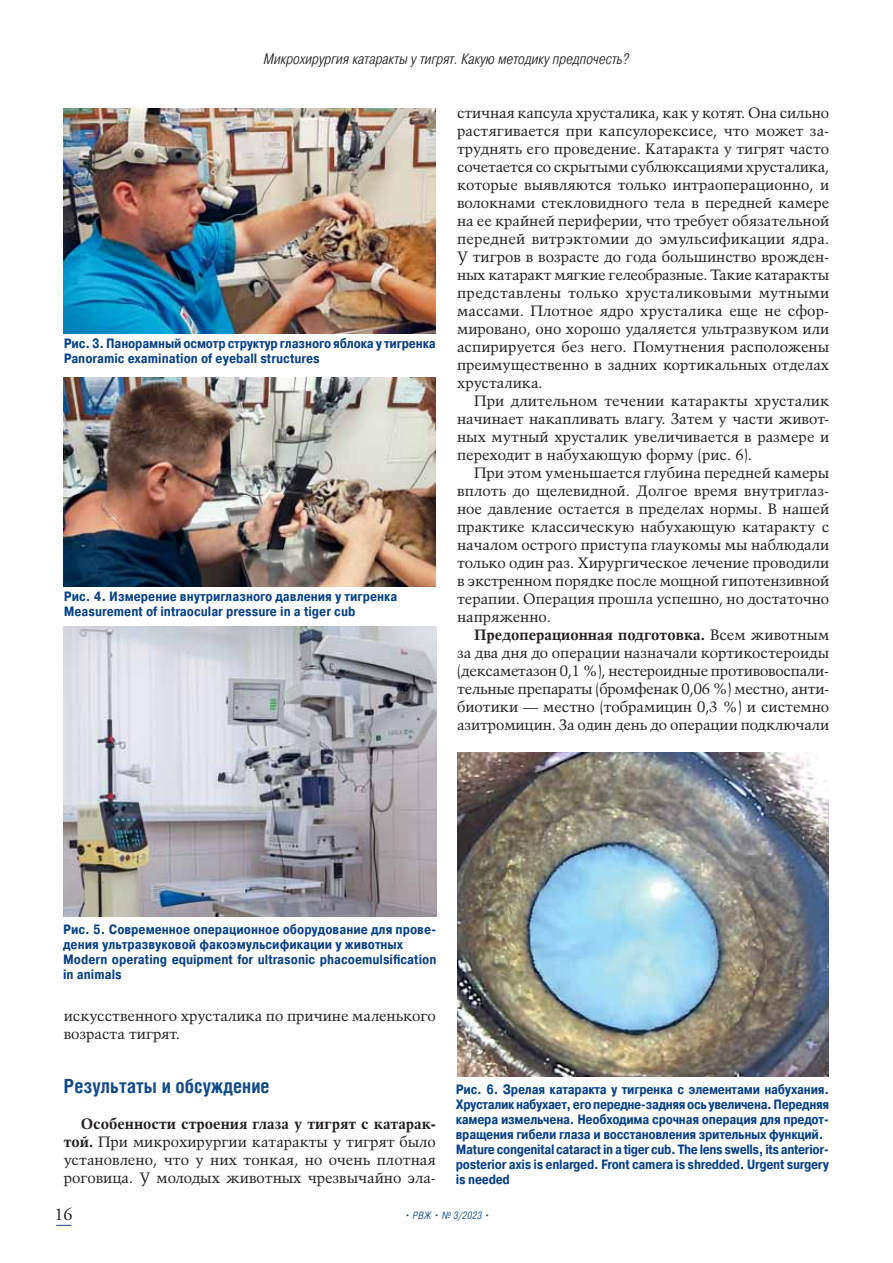
<style>
.page{position:relative;width:893px;height:1263px;background:#fff}
.page>*{position:absolute;margin:0;border:0;box-sizing:border-box;transform-origin:0 0}
.t1{font:700 19.5px "Helios Cond";color:#134a85}
.t2{font:18px "APC Garamond C";color:#231f20}
.t3{font:15px/18px "Talisman";color:#231f20;text-align:justify}
.t4{font:italic 300 15px "Pragmatica Cond";color:#231f20}
.t5{font:700 13.5px/15px "Pragmatica Cond";letter-spacing:-.015em;color:#094185}
.t6{font:italic 300 10.5px "Pragmatica Cond";letter-spacing:.02em;color:#134a85}
.s1{font-weight:700}
</style>
<div class="page">
<svg style="left:56px;top:1225px;width:15px;height:1px"></svg>
<img style="left:64px;top:109px;width:372px;height:224px">
<img style="left:64px;top:378px;width:371px;height:209px">
<img style="left:63px;top:626px;width:373px;height:291px">
<img style="left:457px;top:752px;width:371px;height:325px">
<p class="t4" style="left:263px;top:53px;width:367px">Микрохирургия катаракты у тигрят. Какую методику предпочесть?</p>
<p class="t5" style="left:64px;top:337px;width:374px">Рис. 3. Панорамный осмотр структур глазного яблока у тигренка<br>Panoramic examination of eyeball structures</p>
<p class="t5" style="left:64px;top:591px;width:335px">Рис. 4. Измерение внутриглазного давления у тигренка<br>Measurement of intraocular pressure in a tiger cub</p>
<p class="t3" style="left:457px;top:105px;width:374px">стичная капсула хрусталика, как у котят. Она сильно растягивается при капсулорексисе, что может за&shy;труднять его проведение. Катаракта у тигрят часто сочетается со скрытыми сублюксациями хрусталика, которые выявляются только интраоперационно, и волокнами стекловидного тела в передней камере на ее крайней периферии, что требует обязательной передней витрэктомии до эмульсификации ядра.<br>У тигров в возрасте до года большинство врожден&shy;ных катаракт мягкие гелеобразные. Такие катаракты представлены только хрусталиковыми мутными массами. Плотное ядро хрусталика еще не сфор&shy;мировано, оно хорошо удаляется ультразвуком или аспирируется без него. Помутнения расположены преимущественно в задних кортикальных отделах хрусталика.</p>
<p class="t3" style="left:457px;top:393px;width:374px;text-indent:17px">При длительном течении катаракты хрусталик начинает накапливать влагу. Затем у части живот&shy;ных мутный хрусталик увеличивается в размере и переходит в набухающую форму (рис. 6).</p>
<p class="t3" style="left:457px;top:465px;width:374px;text-indent:17px">При этом уменьшается глубина передней камеры вплоть до щелевидной. Долгое время внутриглаз&shy;ное давление остается в пределах нормы. В нашей практике классическую набухающую катаракту с началом острого приступа глаукомы мы наблюдали только один раз. Хирургическое лечение проводили в экстренном порядке после мощной гипотензивной терапии. Операция прошла успешно, но достаточно напряженно.</p>
<p class="t3" style="left:457px;top:627px;width:374px;text-indent:17px"><span class="s1">Предоперационная подготовка.</span> Всем животным за два дня до операции назначали кортикостероиды (дексаметазон 0,1 %), нестероидные противовоспали&shy;тельные препараты (бромфенак 0,06 %) местно, анти&shy;биотики — местно (тобрамицин 0,3 %) и системно азитромицин. За один день до операции подключали</p>
<p class="t5" style="left:63px;top:923px;width:375px">Рис. 5. Современное операционное оборудование для прове&shy;дения ультразвуковой факоэмульсификации у животных Modern operating equipment for ultrasonic phacoemulsification in animals</p>
<p class="t3" style="left:64px;top:1008px;width:374px">искусственного хрусталика по причине маленького возраста тигрят.</p>
<h1 class="t1" style="left:64px;top:1079px;width:207px">Результаты и обсуждение</h1>
<p class="t3" style="left:64px;top:1116px;width:374px;text-indent:17px"><span class="s1">Особенности строения глаза у тигрят с катарак&shy;той.</span> При микрохирургии катаракты у тигрят было установлено, что у них тонкая, но очень плотная роговица. У молодых животных чрезвычайно эла-</p>
<p class="t5" style="left:456px;top:1083px;width:375px">Рис. 6. Зрелая катаракта у тигренка с элементами набухания.<br>Хрусталик набухает, его передне-задняя ось увеличена. Передняя камера измельчена. Необходима срочная операция для предот&shy;вращения гибели глаза и восстановления зрительных функций.<br>Mature congenital cataract in a tiger cub. The lens swells, its anterior&shy;posterior axis is enlarged. Front camera is shredded. Urgent surgery is needed</p>
<p class="t2" style="left:55px;top:1204px;width:19px">16</p>
<p class="t6" style="left:405px;top:1211px;width:86px">• РВЖ • № 3/2023 •</p>
</div>
